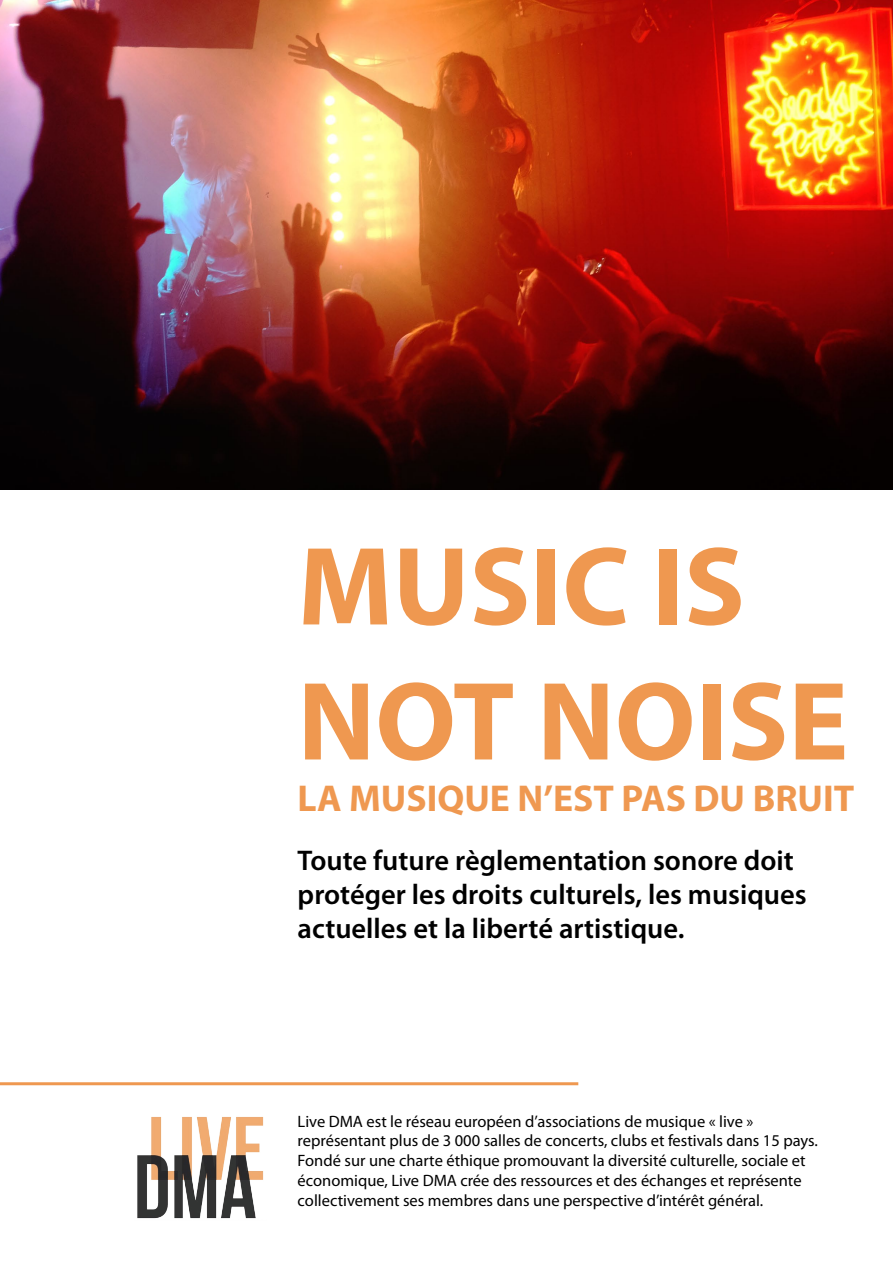
<style>
.page{position:relative;width:893px;height:1263px;background:#fff}
.page>*{position:absolute;margin:0;border:0;box-sizing:border-box;transform-origin:0 0}
.t1{font:700 112.5px/135px "Myriad Pro";color:#ef9850}
.t2{font:700 37.5px "Myriad Pro";color:#ef9850}
.t3{font:600 28.5px/34.2px "Myriad Pro";color:#000}
.t4{font:16.5px/19.8px "Myriad Pro";color:#000}
</style>
<div class="page">
<img style="left:137px;top:1117px;width:127px;height:102px">
<hr style="left:0;top:1082px;width:578px;height:3px;background:#ef9850">
<img style="left:0;top:0;width:893px;height:490px">
<h1 class="t1" style="left:298px;top:515px;width:552px">MUSIC IS<br>NOT NOISE</h1>
<h2 class="t2" style="left:298px;top:773px;width:558px">LA MUSIQUE N’EST PAS DU BRUIT</h2>
<h3 class="t3" style="left:298px;top:842px;width:511px">Toute future règlementation sonore doit protéger les droits culturels, les musiques actuelles et la liberté artistique.</h3>
<p class="t4" style="left:298px;top:1111px;width:522px">Live DMA est le réseau européen d’associations de musique « live » représentant plus de 3 000 salles de concerts, clubs et festivals dans 15 pays.<br>Fondé sur une charte éthique promouvant la diversité culturelle, sociale et économique, Live DMA crée des ressources et des échanges et représente collectivement ses membres dans une perspective d’intérêt général.</p>
</div>
